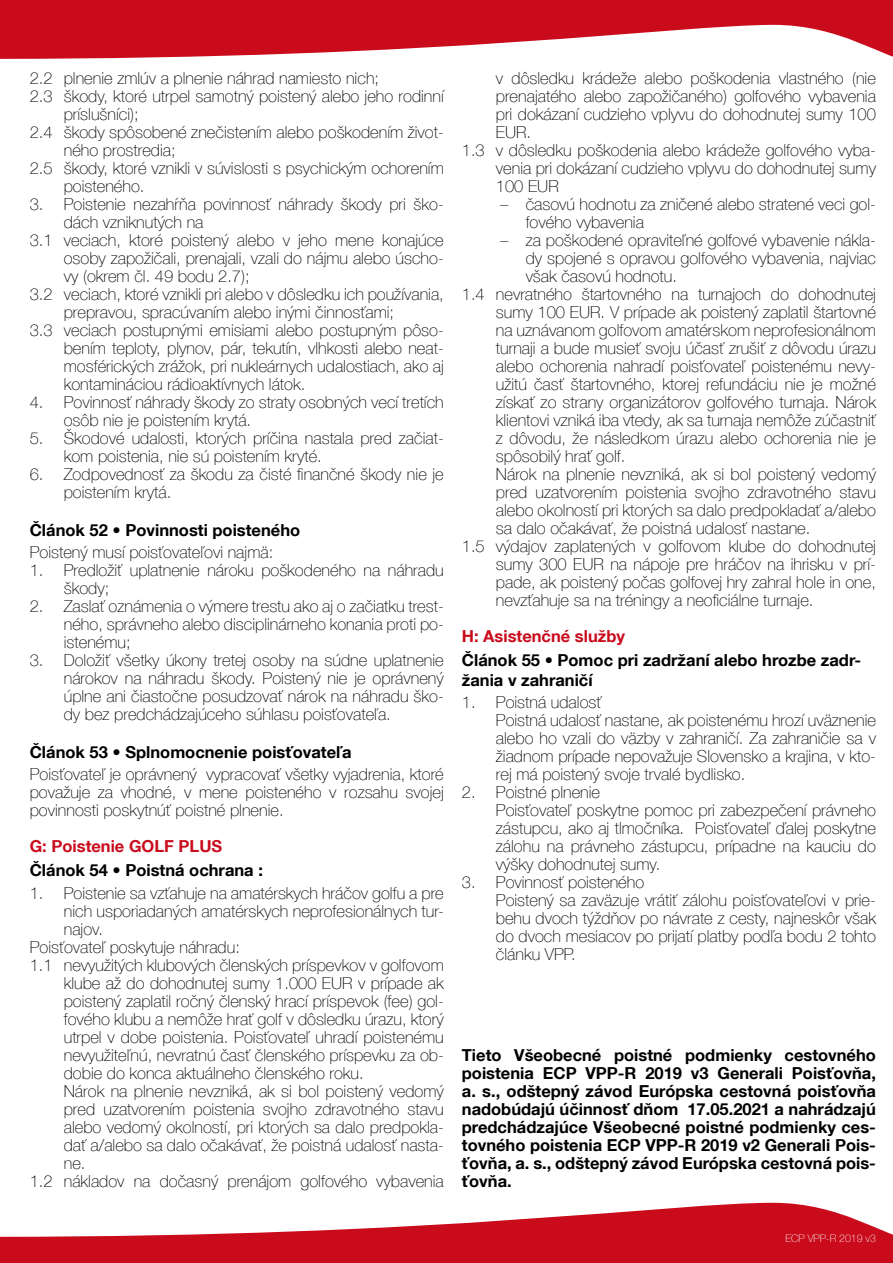
<style>
.page{position:relative;width:893px;height:1263px;background:#fff}
.page>*{position:absolute;margin:0;border:0;box-sizing:border-box;transform-origin:0 0}
.t1{font:100 16.5px/18px "Helvetica Neue LT Com";color:#000}
.t2{font:700 16.5px/18px "Helvetica Neue LT Com";color:#000}
.t3{font:700 16.5px "Helvetica Neue LT Com";color:#c90b1c}
.t4{font:100 10.5px "Helvetica Neue LT Com";color:#fff}
</style>
<div class="page">
<svg style="left:0;top:0;width:893px;height:59px;fill:#c90b1c"></svg>
<svg style="left:0;top:1202px;width:893px;height:61px;fill:#c90b1c"></svg>
<p class="t1" style="left:30px;top:69px;width:351px">2.2 plnenie zmlúv a plnenie náhrad namiesto nich;</p>
<p class="t1" style="left:30px;top:87px;width:416px">2.3 škody, ktoré utrpel samotný poistený alebo jeho rodinní</p>
<p class="t1" style="left:64px;top:105px;width:76px">príslušníci);</p>
<p class="t1" style="left:30px;top:123px;width:416px">2.4 škody spôsobené znečistením alebo poškodením život-</p>
<p class="t1" style="left:64px;top:141px;width:113px">ného prostredia;</p>
<p class="t1" style="left:30px;top:159px;width:416px">2.5 škody, ktoré vznikli v súvislosti s psychickým ochorením</p>
<p class="t1" style="left:64px;top:177px;width:82px">poisteného.</p>
<p class="t1" style="left:30px;top:195px;width:416px">3. Poistenie nezahŕňa povinnosť náhrady škody pri ško-</p>
<p class="t1" style="left:64px;top:213px;width:141px">dách vzniknutých na</p>
<p class="t1" style="left:30px;top:231px;width:416px">3.1 veciach, ktoré poistený alebo v jeho mene konajúce</p>
<p class="t1" style="left:64px;top:249px;width:382px">osoby zapožičali, prenajali, vzali do nájmu alebo úscho-</p>
<p class="t1" style="left:64px;top:267px;width:187px">vy (okrem čl. 49 bodu 2.7);</p>
<p class="t1" style="left:30px;top:285px;width:416px">3.2 veciach, ktoré vznikli pri alebo v dôsledku ich používania,</p>
<p class="t1" style="left:64px;top:303px;width:332px">prepravou, spracúvaním alebo inými činnosťami;</p>
<p class="t1" style="left:30px;top:321px;width:416px">3.3 veciach postupnými emisiami alebo postupným pôso-</p>
<p class="t1" style="left:64px;top:339px;width:382px">bením teploty, plynov, pár, tekutín, vlhkosti alebo neat-</p>
<p class="t1" style="left:64px;top:357px;width:382px">mosférických zrážok, pri nukleárnych udalostiach, ako aj</p>
<p class="t1" style="left:64px;top:375px;width:243px">kontamináciou rádioaktívnych látok.</p>
<p class="t1" style="left:64px;top:393px;width:382px;text-indent:-34px">4. Povinnosť náhrady škody zo straty osobných vecí tretích osôb nie je poistením krytá.</p>
<p class="t1" style="left:64px;top:429px;width:382px;text-indent:-34px">5. Škodové udalosti, ktorých príčina nastala pred začiat&shy;kom poistenia, nie sú poistením kryté.</p>
<p class="t1" style="left:64px;top:465px;width:382px;text-indent:-34px">6. Zodpovednosť za škodu za čisté finančné škody nie je poistením krytá.</p>
<p class="t2" style="left:30px;top:521px;width:272px">Článok 52 • Povinnosti poisteného</p>
<p class="t1" style="left:30px;top:543px;width:245px">Poistený musí poisťovateľovi najmä:</p>
<p class="t1" style="left:64px;top:561px;width:382px;text-indent:-34px">1. Predložiť uplatnenie nároku poškodeného na náhradu škody;</p>
<p class="t1" style="left:64px;top:597px;width:382px;text-align:justify;text-indent:-34px">2. Zaslať oznámenia o výmere trestu ako aj o začiatku trest&shy;ného, správneho alebo disciplinárneho konania proti po&shy;istenému;</p>
<p class="t1" style="left:64px;top:651px;width:382px;text-align:justify;text-indent:-34px">3. Doložiť všetky úkony tretej osoby na súdne uplatnenie nárokov na náhradu škody. Poistený nie je oprávnený úplne ani čiastočne posudzovať nárok na náhradu ško&shy;dy bez predchádzajúceho súhlasu poisťovateľa.</p>
<p class="t2" style="left:30px;top:743px;width:323px">Článok 53 • Splnomocnenie poisťovateľa</p>
<p class="t1" style="left:30px;top:765px;width:416px;text-align:justify">Poisťovateľ je oprávnený vypracovať všetky vyjadrenia, ktoré považuje za vhodné, v mene poisteného v rozsahu svojej povinnosti poskytnúť poistné plnenie.</p>
<p class="t3" style="left:30px;top:836px;width:194px">G: Poistenie GOLF PLUS</p>
<p class="t2" style="left:30px;top:861px;width:235px">Článok 54 • Poistná ochrana :</p>
<p class="t1" style="left:30px;top:884px;width:416px">1. Poistenie sa vzťahuje na amatérskych hráčov golfu a pre</p>
<p class="t1" style="left:64px;top:902px;width:382px">nich usporiadaných amatérskych neprofesionálnych tur-</p>
<p class="t1" style="left:64px;top:920px;width:41px">najov.</p>
<p class="t1" style="left:30px;top:938px;width:212px">Poisťovateľ poskytuje náhradu:</p>
<p class="t1" style="left:30px;top:956px;width:416px">1.1 nevyužitých klubových členských príspevkov v golfovom</p>
<p class="t1" style="left:64px;top:974px;width:382px">klube až do dohodnutej sumy 1.000 EUR v prípade ak</p>
<p class="t1" style="left:64px;top:992px;width:382px">poistený zaplatil ročný členský hrací príspevok (fee) gol-</p>
<p class="t1" style="left:64px;top:1010px;width:382px">fového klubu a nemôže hrať golf v dôsledku úrazu, ktorý</p>
<p class="t1" style="left:64px;top:1028px;width:382px">utrpel v dobe poistenia. Poisťovateľ uhradí poistenému</p>
<p class="t1" style="left:64px;top:1046px;width:382px">nevyužiteľnú, nevratnú časť členského príspevku za ob-</p>
<p class="t1" style="left:64px;top:1064px;width:301px">dobie do konca aktuálneho členského roku.</p>
<p class="t1" style="left:64px;top:1082px;width:382px">Nárok na plnenie nevzniká, ak si bol poistený vedomý</p>
<p class="t1" style="left:64px;top:1100px;width:382px">pred uzatvorením poistenia svojho zdravotného stavu</p>
<p class="t1" style="left:64px;top:1118px;width:382px">alebo vedomý okolností, pri ktorých sa dalo predpokla-</p>
<p class="t1" style="left:64px;top:1136px;width:382px">dať a/alebo sa dalo očakávať, že poistná udalosť nasta-</p>
<p class="t1" style="left:64px;top:1154px;width:23px">ne.</p>
<p class="t1" style="left:30px;top:1172px;width:416px">1.2 nákladov na dočasný prenájom golfového vybavenia</p>
<p class="t1" style="left:496px;top:69px;width:382px">v dôsledku krádeže alebo poškodenia vlastného (nie</p>
<p class="t1" style="left:496px;top:87px;width:382px">prenajatého alebo zapožičaného) golfového vybavenia</p>
<p class="t1" style="left:496px;top:105px;width:382px">pri dokázaní cudzieho vplyvu do dohodnutej sumy 100</p>
<p class="t1" style="left:496px;top:123px;width:37px">EUR.</p>
<p class="t1" style="left:462px;top:141px;width:416px">1.3 v dôsledku poškodenia alebo krádeže golfového vyba-</p>
<p class="t1" style="left:496px;top:159px;width:382px">venia pri dokázaní cudzieho vplyvu do dohodnutej sumy</p>
<p class="t1" style="left:496px;top:177px;width:64px">100 EUR</p>
<p class="t1" style="left:526px;top:195px;width:352px;text-indent:-26px">– časovú hodnotu za zničené alebo stratené veci gol&shy;fového vybavenia</p>
<p class="t1" style="left:500px;top:231px;width:377px">– za poškodené opraviteľné golfové vybavenie nákla-</p>
<p class="t1" style="left:526px;top:249px;width:352px">dy spojené s opravou golfového vybavenia, najviac</p>
<p class="t1" style="left:526px;top:267px;width:153px">však časovú hodnotu.</p>
<p class="t1" style="left:462px;top:285px;width:416px">1.4 nevratného štartovného na turnajoch do dohodnutej</p>
<p class="t1" style="left:496px;top:303px;width:382px">sumy 100 EUR. V prípade ak poistený zaplatil štartovné</p>
<p class="t1" style="left:496px;top:321px;width:382px">na uznávanom golfovom amatérskom neprofesionálnom</p>
<p class="t1" style="left:496px;top:339px;width:382px">turnaji a bude musieť svoju účasť zrušiť z dôvodu úrazu</p>
<p class="t1" style="left:496px;top:357px;width:382px">alebo ochorenia nahradí poisťovateľ poistenému nevy-</p>
<p class="t1" style="left:496px;top:375px;width:382px">užitú časť štartovného, ktorej refundáciu nie je možné</p>
<p class="t1" style="left:496px;top:393px;width:382px">získať zo strany organizátorov golfového turnaja. Nárok</p>
<p class="t1" style="left:496px;top:411px;width:382px">klientovi vzniká iba vtedy, ak sa turnaja nemôže zúčastniť</p>
<p class="t1" style="left:496px;top:429px;width:382px">z dôvodu, že následkom úrazu alebo ochorenia nie je</p>
<p class="t1" style="left:496px;top:447px;width:131px">spôsobilý hrať golf.</p>
<p class="t1" style="left:496px;top:465px;width:382px">Nárok na plnenie nevzniká, ak si bol poistený vedomý</p>
<p class="t1" style="left:496px;top:483px;width:382px">pred uzatvorením poistenia svojho zdravotného stavu</p>
<p class="t1" style="left:496px;top:501px;width:382px">alebo okolností pri ktorých sa dalo predpokladať a/alebo</p>
<p class="t1" style="left:496px;top:519px;width:316px">sa dalo očakávať, že poistná udalosť nastane.</p>
<p class="t1" style="left:462px;top:537px;width:416px">1.5 výdajov zaplatených v golfovom klube do dohodnutej</p>
<p class="t1" style="left:496px;top:555px;width:382px">sumy 300 EUR na nápoje pre hráčov na ihrisku v prí-</p>
<p class="t1" style="left:496px;top:573px;width:382px">pade, ak poistený počas golfovej hry zahral hole in one,</p>
<p class="t1" style="left:496px;top:591px;width:319px">nevzťahuje sa na tréningy a neoficiálne turnaje.</p>
<p class="t3" style="left:462px;top:626px;width:165px">H: Asistenčné služby</p>
<p class="t2" style="left:462px;top:650px;width:401px;line-height:19.8px">Článok 55 • Pomoc pri zadržaní alebo hrozbe zadr&shy;žania v zahraničí</p>
<p class="t1" style="left:496px;top:693px;width:382px;text-indent:-34px">1. Poistná udalosť<br>Poistná udalosť nastane, ak poistenému hrozí uväznenie alebo ho vzali do väzby v zahraničí. Za zahraničie sa v žiadnom prípade nepovažuje Slovensko a krajina, v kto&shy;rej má poistený svoje trvalé bydlisko.</p>
<p class="t1" style="left:496px;top:783px;width:382px;text-indent:-34px">2. Poistné plnenie<br>Poisťovateľ poskytne pomoc pri zabezpečení právneho zástupcu, ako aj tlmočníka. Poisťovateľ ďalej poskytne zálohu na právneho zástupcu, prípadne na kauciu do výšky dohodnutej sumy.</p>
<p class="t1" style="left:496px;top:873px;width:382px;text-indent:-34px">3. Povinnosť poisteného<br>Poistený sa zaväzuje vrátiť zálohu poisťovateľovi v prie&shy;behu dvoch týždňov po návrate z cesty, najneskôr však do dvoch mesiacov po prijatí platby podľa bodu 2 tohto článku VPP.</p>
<p class="t2" style="left:462px;top:1045px;width:416px;text-align:justify">Tieto Všeobecné poistné podmienky cestovného poistenia ECP VPP-R 2019 v3 Generali Poisťovňa, a. s., odštepný závod Európska cestovná poisťovňa nadobúdajú účinnosť dňom 17.05.2021 a nahrádzajú predchádzajúce Všeobecné poistné podmienky ces&shy;tovného poistenia ECP VPP-R 2019 v2 Generali Pois&shy;ťovňa, a. s., odštepný závod Európska cestovná pois&shy;ťovňa.</p>
<p class="t4" style="left:785px;top:1232px;width:92px">ECP VPP-R 2019 v3</p>
</div>
